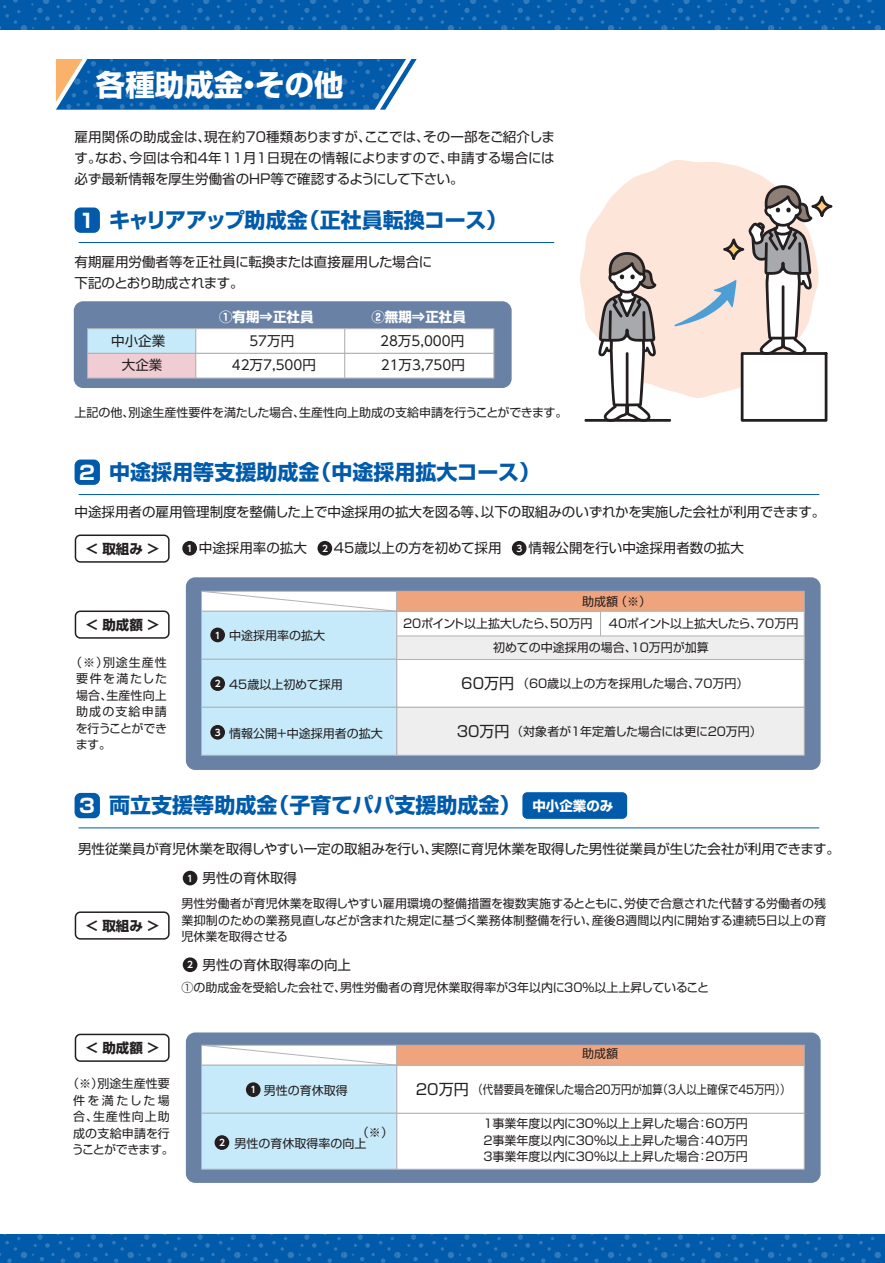
<style>
.page{position:relative;width:885px;height:1263px;background:#fff}
.page>*{position:absolute;margin:0;border:0;box-sizing:border-box;transform-origin:0 0}
.t1{font:700 29.55px "Shin Go Pro";color:#fff}
.t2{font:700 21px "Shin Go Pro";color:#015aaa}
.t3{font:700 19.35px "Shin Go Pro";color:#fff}
.t4{font:13.5px/21px "Shin Go Pro";color:#231f20;text-align:justify}
.t5{font:13.5px/21px "Shin Go Pro";letter-spacing:-.025em;color:#231f20}
.t6{font:13.5px "UD Shin Go Pro";color:#231f20}
.t7{font:700 13.5px "Shin Go Pro";color:#231f20}
.t8{font:700 13.5px "Shin Go Pro";color:#fff}
.t9{font:12px/16.5px "Shin Go Pro";color:#231f20;text-align:justify}
.t10{font:12px/16.5px "Shin Go Pro";letter-spacing:.02em;color:#231f20;text-align:center}
.t11{font:12px "Shin Go Pro";color:#231f20;scale:.87 1}
.t12{font:12px "Shin Go Pro";letter-spacing:-.02em;color:#231f20}
.t13{font:700 9px "UD Shin Go Pro De";color:#fff}
.s1{font-family:"UD Shin Go Pro De";font-weight:700;font-size:9px;color:#fff}
.s2{font-size:15px}
.s3{font-size:19.35px;color:#fff}
</style>
<div class="page">
<svg style="left:580px;top:160px;width:191px;height:142px"></svg>
<svg style="left:0;top:0;width:884px;height:29px;background:#055dab"></svg>
<div style="left:522px;top:792px;width:105px;height:27px;background:#015aaa;border-radius:5px"></div>
<div style="left:75px;top:207px;width:25px;height:26px;background:#015aaa;border-radius:6px"></div>
<hr style="left:79px;top:242px;width:475px;height:1px;background:#015aaa">
<div style="left:75px;top:459px;width:25px;height:26px;background:#015aaa;border-radius:6px"></div>
<hr style="left:79px;top:494px;width:740px;height:1px;background:#015aaa">
<div style="left:75px;top:793px;width:25px;height:25px;background:#015aaa;border-radius:6px"></div>
<hr style="left:79px;top:827px;width:740px;height:1px;background:#015aaa">
<svg style="left:56px;top:59px;width:360px;height:51px;background:#206baf"></svg>
<div style="left:74px;top:301px;width:437px;height:87px;background:#6881a4;border-radius:9px"></div>
<div style="left:186px;top:577px;width:634px;height:193px;background:#6881a4;border-radius:9px"></div>
<div style="left:186px;top:1032px;width:634px;height:151px;background:#6881a4;border-radius:9px"></div>
<div style="left:87px;top:328px;width:109px;height:26px;background:#c6eafa;border:1px solid #b2b3b7"></div>
<div style="left:87px;top:353px;width:109px;height:25px;background:#f0cdd3;border:1px solid #b2b3b7"></div>
<div style="left:195px;top:328px;width:150px;height:26px;background:#fff;border:1px solid #b2b3b7"></div>
<div style="left:195px;top:353px;width:150px;height:25px;background:#fff;border:1px solid #b2b3b7"></div>
<div style="left:344px;top:328px;width:150px;height:26px;background:#fff;border:1px solid #b2b3b7"></div>
<div style="left:344px;top:353px;width:150px;height:25px;background:#fff;border:1px solid #b2b3b7"></div>
<svg style="left:584px;top:183px;width:248px;height:239px"></svg>
<div style="left:75px;top:534px;width:94px;height:29px;border:2px solid #231f20;border-radius:5px"></div>
<div style="left:75px;top:911px;width:94px;height:29px;border:2px solid #231f20;border-radius:5px"></div>
<div style="left:75px;top:610px;width:94px;height:29px;border:2px solid #231f20;border-radius:5px"></div>
<div style="left:75px;top:1034px;width:94px;height:28px;border:2px solid #231f20;border-radius:5px"></div>
<div style="left:182px;top:541px;width:15px;height:15px;background:#231f20;border-radius:50%"></div>
<div style="left:183px;top:871px;width:14px;height:14px;background:#231f20;border-radius:50%"></div>
<div style="left:183px;top:957px;width:14px;height:15px;background:#231f20;border-radius:50%"></div>
<div style="left:317px;top:541px;width:15px;height:15px;background:#231f20;border-radius:50%"></div>
<div style="left:512px;top:541px;width:14px;height:15px;background:#231f20;border-radius:50%"></div>
<div style="left:201px;top:611px;width:196px;height:49px;background:#c6eafa;border:1px solid #b2b3b7"></div>
<div style="left:201px;top:659px;width:196px;height:49px;background:#c6eafa;border:1px solid #b2b3b7"></div>
<div style="left:201px;top:707px;width:196px;height:49px;background:#c6eafa;border:1px solid #b2b3b7"></div>
<div style="left:396px;top:611px;width:204px;height:49px;background:#fff;border:1px solid #b2b3b7"></div>
<div style="left:396px;top:659px;width:408px;height:49px;background:#fff;border:1px solid #b2b3b7"></div>
<div style="left:396px;top:707px;width:408px;height:49px;background:#eeeeef;border:1px solid #b2b3b7"></div>
<div style="left:600px;top:611px;width:204px;height:49px;background:#fff;border:1px solid #b2b3b7"></div>
<div style="left:210px;top:628px;width:15px;height:14px;background:#231f20;border-radius:50%"></div>
<div style="left:210px;top:676px;width:15px;height:15px;background:#231f20;border-radius:50%"></div>
<div style="left:210px;top:725px;width:15px;height:15px;background:#231f20;border-radius:50%"></div>
<svg style="left:396px;top:635px;width:408px;height:25px;background:#e9e9ea"></svg>
<svg style="left:201px;top:590px;width:603px;height:22px;background:#e6bca7"></svg>
<div style="left:201px;top:1065px;width:196px;height:48px;background:#c6eafa;border:1px solid #b2b3b7"></div>
<div style="left:201px;top:1113px;width:196px;height:56px;background:#c6eafa;border:1px solid #b2b3b7"></div>
<div style="left:396px;top:1113px;width:408px;height:56px;background:#fff;border:1px solid #b2b3b7"></div>
<div style="left:396px;top:1065px;width:408px;height:48px;background:#fff;border:1px solid #b2b3b7"></div>
<svg style="left:201px;top:1044px;width:603px;height:22px;background:#e6bca7"></svg>
<div style="left:246px;top:1082px;width:14px;height:15px;background:#231f20;border-radius:50%"></div>
<div style="left:214px;top:1135px;width:15px;height:15px;background:#231f20;border-radius:50%"></div>
<svg style="left:0;top:1234px;width:884px;height:29px;background:#055cab"></svg>
<h1 class="t1" style="left:96px;top:61px;width:249px">各種助成金・その他</h1>
<p class="t4" style="left:74px;top:125px;width:482px">雇用関係の助成金は、現在約70種類ありますが、ここでは、その一部をご紹介します。なお、今回は令和4年11月1日現在の情報によりますので、申請する場合には必ず最新情報を厚生労働省のHP等で確認するようにして下さい。</p>
<h3 class="t3" style="left:79px;top:205px;width:17px">1</h3>
<h2 class="t2" style="left:109px;top:203px;width:399px">キャリアアップ助成金（正社員転換コース）</h2>
<p class="t5" style="left:75px;top:250px;width:359px">有期雇用労働者等を正社員に転換または直接雇用した場合に下記のとおり助成されます。</p>
<p class="t8" style="left:219px;top:306px;width:96px">①有期⇒正社員</p>
<p class="t8" style="left:371px;top:306px;width:96px">②無期⇒正社員</p>
<p class="t4" style="left:111px;top:329px;width:55px">中小企業</p>
<p class="t6" style="left:249px;top:330px;width:46px">57万円</p>
<p class="t6" style="left:380px;top:330px;width:86px">28万5,000円</p>
<p class="t4" style="left:122px;top:353px;width:42px">大企業</p>
<p class="t6" style="left:232px;top:354px;width:86px">42万7,500円</p>
<p class="t6" style="left:381px;top:354px;width:86px">21万3,750円</p>
<p class="t9" style="left:75px;top:403px;width:494px">上記の他、別途生産性要件を満たした場合、生産性向上助成の支給申請を行うことができます。</p>
<h2 class="t2" style="left:109px;top:455px;width:432px">中途採用等支援助成金（中途採用拡大コース）</h2>
<p class="t4" style="left:75px;top:499px;width:752px">中途採用者の雇用管理制度を整備した上で中途採用の拡大を図る等、以下の取組みのいずれかを実施した会社が利用できます。</p>
<h3 class="t3" style="left:79px;top:457px;width:17px">2</h3>
<p class="t7" style="left:85px;top:538px;width:76px">＜ 取組み ＞</p>
<p class="t7" style="left:85px;top:614px;width:76px">＜ 助成額 ＞</p>
<p class="t9" style="left:76px;top:652px;width:93px;text-indent:-6px">（※）別途生産性要件を満たした場合、生産性向上助成の支給申請を行うことができます。</p>
<p class="t13" style="left:187px;top:541px;width:7px">1</p>
<p class="t4" style="left:199px;top:536px;width:546px">中途採用率の拡大　　45歳以上の方を初めて採用　　情報公開を行い中途採用者数の拡大</p>
<p class="t13" style="left:322px;top:541px;width:7px">2</p>
<p class="t13" style="left:516px;top:541px;width:7px">3</p>
<p class="t9" style="left:215px;top:626px;width:112px"><span class="s1">1</span> 中途採用率の拡大</p>
<p class="t9" style="left:215px;top:675px;width:129px"><span class="s1">2</span> 45歳以上初めて採用</p>
<p class="t9" style="left:215px;top:723px;width:169px"><span class="s1">3</span> 情報公開＋中途採用者の拡大</p>
<p class="t9" style="left:615px;top:591px;width:37px">（※）</p>
<p class="t9" style="left:582px;top:591px;width:37px">助成額</p>
<p class="t12" style="left:403px;top:614px;width:191px">20ポイント以上拡大したら、50万円</p>
<p class="t12" style="left:609px;top:614px;width:191px">40ポイント以上拡大したら、70万円</p>
<p class="t9" style="left:493px;top:638px;width:217px">初めての中途採用の場合、10万円が加算</p>
<p class="t9" style="left:461px;top:674px;width:289px"><span class="s2">60万円</span>（60歳以上の方を採用した場合、70万円）</p>
<p class="t9" style="left:457px;top:722px;width:306px"><span class="s2">30万円</span>（対象者が1年定着した場合には更に20万円）</p>
<h2 class="t2" style="left:79px;top:788px;width:443px"><span class="s3">3</span> 両立支援等助成金（子育てパパ支援助成金）</h2>
<p class="t8" style="left:532px;top:795px;width:82px">中小企業のみ</p>
<p class="t4" style="left:78px;top:836px;width:763px">男性従業員が育児休業を取得しやすい一定の取組みを行い、実際に育児休業を取得した男性従業員が生じた会社が利用できます。</p>
<p class="t7" style="left:85px;top:915px;width:76px">＜ 取組み ＞</p>
<p class="t13" style="left:187px;top:871px;width:7px">1</p>
<p class="t4" style="left:202px;top:866px;width:96px">男性の育休取得</p>
<p class="t9" style="left:181px;top:894px;width:646px">男性労働者が育児休業を取得しやすい雇用環境の整備措置を複数実施するとともに、労使で合意された代替する労働者の残業抑制のための業務見直しなどが含まれた規定に基づく業務体制整備を行い、産後８週間以内に開始する連続５日以上の育児休業を取得させる</p>
<p class="t9" style="left:181px;top:978px;width:529px">①の助成金を受給した会社で、男性労働者の育児休業取得率が３年以内に30％以上上昇していること</p>
<p class="t4" style="left:187px;top:952px;width:165px"><span class="s1">2</span> 男性の育休取得率の向上</p>
<p class="t7" style="left:85px;top:1037px;width:76px">＜ 助成額 ＞</p>
<p class="t10" style="left:67px;top:1074px;width:108px">（※）別途生産性要件を満たした場合、生産性向上助成の支給申請を行うことができます。</p>
<p class="t9" style="left:250px;top:1080px;width:99px"><span class="s1">1</span> 男性の育休取得</p>
<p class="t9" style="left:357px;top:1123px;width:38px">（※）</p>
<p class="t9" style="left:219px;top:1133px;width:149px"><span class="s1">2</span> 男性の育休取得率の向上</p>
<p class="t9" style="left:582px;top:1044px;width:37px">助成額</p>
<p class="t11" style="left:416px;top:1079px;width:432px"><span class="s2">20万円</span>（代替要員を確保した場合20万円が加算（3人以上確保で45万円））</p>
<p class="t9" style="left:483px;top:1114px;width:266px">1事業年度以内に30％以上上昇した場合：60万円2事業年度以内に30％以上上昇した場合：40万円3事業年度以内に30％以上上昇した場合：20万円</p>
</div>
